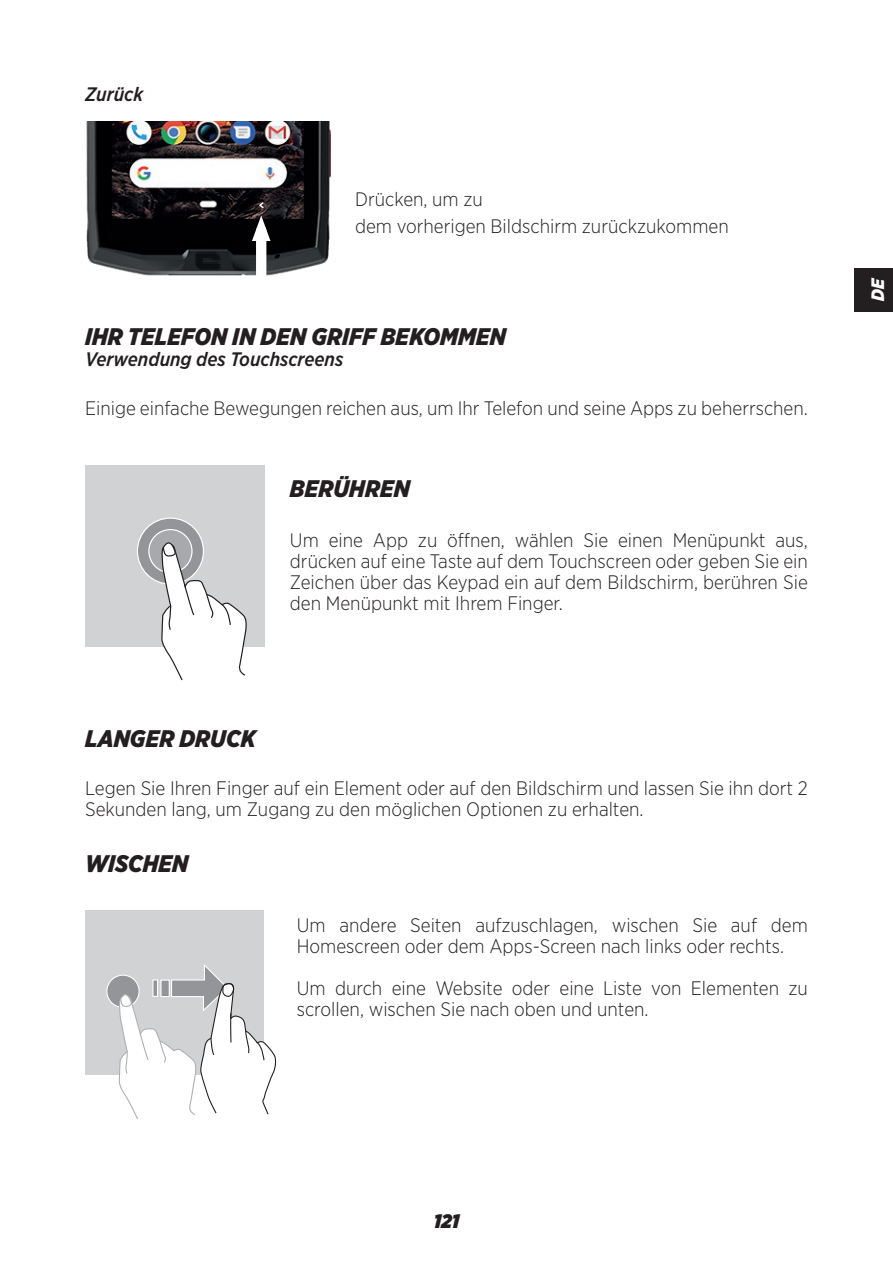
<style>
.page{position:relative;width:893px;height:1263px;background:#fff}
.page>*{position:absolute;margin:0;border:0;box-sizing:border-box;transform-origin:0 0}
.t1{font:italic 900 24px "Gotham Narrow";color:#231f20}
.t2{font:300 19.5px/21px "Gotham Narrow";color:#231f20}
.t3{font:italic 500 19.5px "Gotham Narrow";color:#231f20}
.t4{font:italic 900 19.5px "Gotham Narrow";color:#231f20}
.t5{font:italic 900 18px "Gotham Narrow";color:#fff}
</style>
<div class="page">
<div style="left:854px;top:268px;width:39px;height:43px;background:#231f20"></div>
<div style="left:85px;top:465px;width:179px;height:182px;background:#d1d2d4"></div>
<svg style="left:137px;top:518px;width:66px;height:66px"></svg>
<div style="left:149px;top:530px;width:43px;height:43px;background:#a8a9ad;border-radius:50%"></div>
<div style="left:148px;top:529px;width:45px;height:44px;border:1px solid #fff;border-radius:50%"></div>
<svg style="left:161px;top:536px;width:86px;height:145px"></svg>
<div style="left:85px;top:911px;width:178px;height:164px;background:#d1d2d4"></div>
<div style="left:107px;top:975px;width:32px;height:32px;background:#939598;border-radius:50%"></div>
<div style="left:106px;top:975px;width:34px;height:33px;border:1px solid #fff;border-radius:50%"></div>
<svg style="left:118px;top:962px;width:159px;height:157px"></svg>
<img style="left:86px;top:122px;width:245px;height:154px">
<div style="left:256px;top:230px;width:10px;height:45px;background:#fff"></div>
<svg style="left:252px;top:201px;width:18px;height:40px"></svg>
<p class="t3" style="left:85px;top:81px;width:60px">Zurück</p>
<p class="t2" style="left:355px;top:185px;width:375px;line-height:27px">Drücken, um zu<br>dem vorherigen Bildschirm zurückzukommen</p>
<p class="t1" style="left:85px;top:321px;width:422px">IHR TELEFON IN DEN GRIFF BEKOMMEN</p>
<p class="t3" style="left:85px;top:347px;width:260px">Verwendung des Touchscreens</p>
<p class="t2" style="left:85px;top:397px;width:724px">Einige einfache Bewegungen reichen aus, um Ihr Telefon und seine Apps zu beherrschen.</p>
<p class="t1" style="left:290px;top:473px;width:122px">BERÜHREN</p>
<p class="t2" style="left:290px;top:529px;width:519px;text-align:justify">Um eine App zu öffnen, wählen Sie einen Menüpunkt aus, drücken auf eine Taste auf dem Touchscreen oder geben Sie ein Zeichen über das Keypad ein auf dem Bildschirm, berühren Sie den Menüpunkt mit Ihrem Finger.</p>
<p class="t1" style="left:85px;top:723px;width:172px">LANGER DRUCK</p>
<p class="t2" style="left:85px;top:777px;width:724px">Legen Sie Ihren Finger auf ein Element oder auf den Bildschirm und lassen Sie ihn dort 2<br>Sekunden lang, um Zugang zu den möglichen Optionen zu erhalten.</p>
<p class="t1" style="left:85px;top:847px;width:105px">WISCHEN</p>
<p class="t2" style="left:297px;top:914px;width:513px">Um andere Seiten aufzuschlagen, wischen Sie auf dem<br>Homescreen oder dem Apps-Screen nach links oder rechts.</p>
<p class="t2" style="left:297px;top:977px;width:513px">Um durch eine Website oder eine Liste von Elementen zu scrollen, wischen Sie nach oben und unten.</p>
<p class="t5" style="left:866px;top:301px;width:25px;rotate:-90deg">DE</p>
<p class="t4" style="left:434px;top:1207px;width:27px">121</p>
</div>
